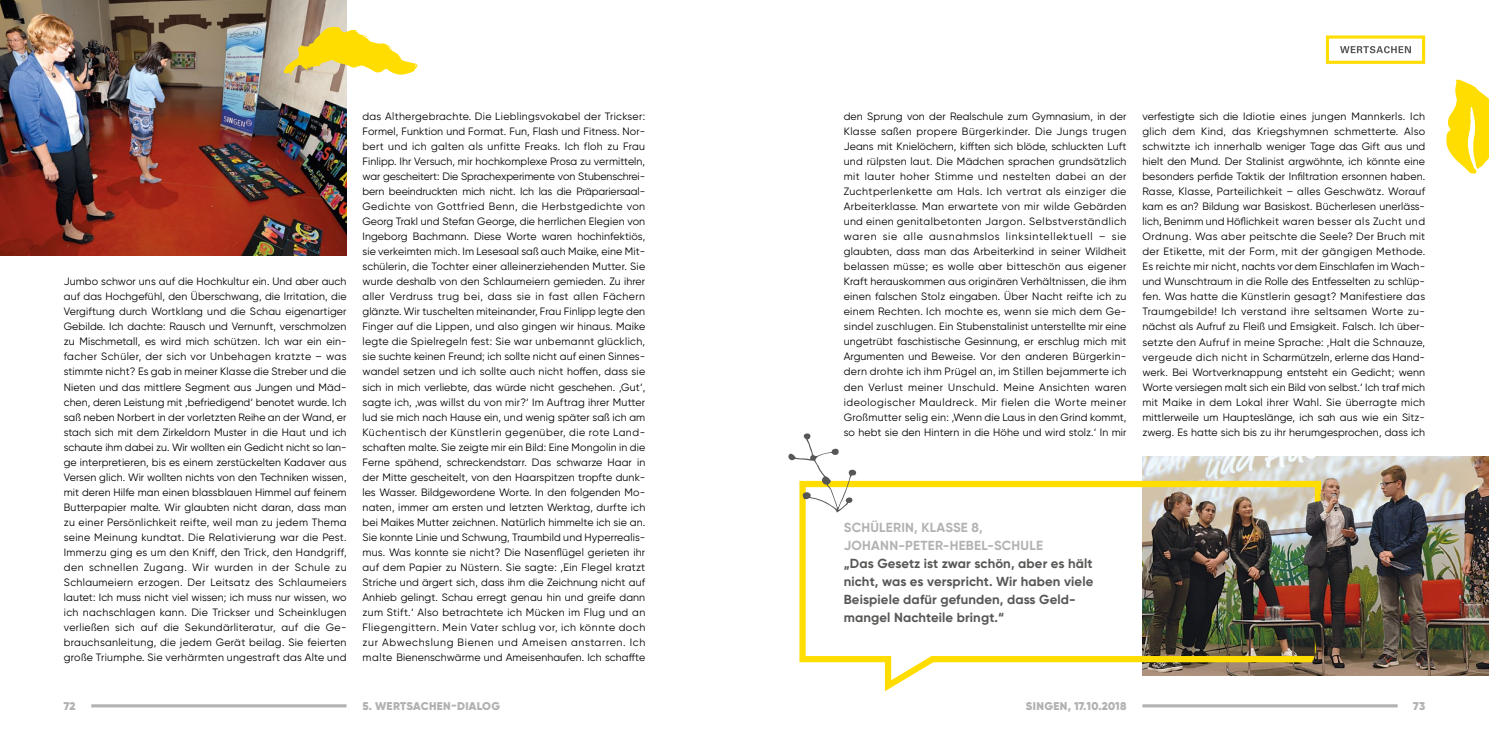
<style>
.page{position:relative;width:1489px;height:745px;background:#fff}
.page>*{position:absolute;margin:0;border:0;box-sizing:border-box;transform-origin:0 0}
.t1{font:700 13.12px/18.1px "Gilroy";letter-spacing:.01em;color:#575756}
.t2{font:700 13.12px/18.1px "Gilroy";letter-spacing:.02em;color:#b3b2b2}
.t3{font:900 11.25px "Gilroy";letter-spacing:.025em;color:#b3b2b2}
.t4{font:10.62px/15px "Gilroy";letter-spacing:.01em;color:#000;text-align:justify}
</style>
<div class="page">
<img style="left:0;top:0;width:346px;height:255px">
<svg style="left:283px;top:27px;width:135px;height:48px"></svg>
<svg style="left:799px;top:477px;width:524px;height:215px"></svg>
<svg style="left:788px;top:433px;width:68px;height:79px"></svg>
<svg style="left:1446px;top:79px;width:42px;height:95px"></svg>
<img style="left:1183px;top:456px;width:305px;height:219px">
<svg style="left:91px;top:704px;width:255px;height:3px"></svg>
<svg style="left:1142px;top:704px;width:255px;height:3px"></svg>
<div style="left:1325px;top:35px;width:99px;height:29px;border:3px solid #fd0"></div>
<svg style="left:1340px;top:46px;width:70px;height:7px"></svg>
<p class="t4" style="left:362px;top:109px;width:284px">das Althergebrachte. Die Lieblingsvokabel der Trickser:<br>Formel, Funktion und Format. Fun, Flash und Fitness. Nor&shy;bert und ich galten als unfitte Freaks. Ich floh zu Frau Finlipp. Ihr Versuch, mir hochkomplexe Prosa zu vermitteln, war gescheitert: Die Sprachexperimente von Stubenschrei&shy;bern beeindruckten mich nicht. Ich las die Präpariersaal-Gedichte von Gottfried Benn, die Herbstgedichte von Georg Trakl und Stefan George, die herrlichen Elegien von Ingeborg Bachmann. Diese Worte waren hochinfektiös, sie verkeimten mich. Im Lesesaal saß auch Maike, eine Mit&shy;schülerin, die Tochter einer alleinerziehenden Mutter. Sie</p>
<p class="t4" style="left:64px;top:274px;width:284px">Jumbo schwor uns auf die Hochkultur ein. Und aber auch auf das Hochgefühl, den Überschwang, die Irritation, die Vergiftung durch Wortklang und die Schau eigenartiger Gebilde. Ich dachte: Rausch und Vernunft, verschmolzen zu Mischmetall, es wird mich schützen. Ich war ein ein&shy;facher Schüler, der sich vor Unbehagen kratzte – was stimmte nicht? Es gab in meiner Klasse die Streber und die Nieten und das mittlere Segment aus Jungen und Mäd&shy;chen, deren Leistung mit ‚befriedigend‘ benotet wurde. Ich saß neben Norbert in der vorletzten Reihe an der Wand, er stach sich mit dem Zirkeldorn Muster in die Haut und ich schaute ihm dabei zu. Wir wollten ein Gedicht nicht so lan&shy;ge interpretieren, bis es einem zerstückelten Kadaver aus Versen glich. Wir wollten nichts von den Techniken wissen, mit deren Hilfe man einen blassblauen Himmel auf feinem Butterpapier malte. Wir glaubten nicht daran, dass man zu einer Persönlichkeit reifte, weil man zu jedem Thema seine Meinung kundtat. Die Relativierung war die Pest.<br>Immerzu ging es um den Kniff, den Trick, den Handgriff, den schnellen Zugang. Wir wurden in der Schule zu Schlaumeiern erzogen. Der Leitsatz des Schlaumeiers lautet: Ich muss nicht viel wissen; ich muss nur wissen, wo ich nachschlagen kann. Die Trickser und Scheinklugen verließen sich auf die Sekundärliteratur, auf die Ge&shy;brauchsanleitung, die jedem Gerät beilag. Sie feierten große Triumphe. Sie verhärmten ungestraft das Alte und</p>
<p class="t4" style="left:362px;top:274px;width:284px">wurde deshalb von den Schlaumeiern gemieden. Zu ihrer aller Verdruss trug bei, dass sie in fast allen Fächern glänzte. Wir tuschelten miteinander, Frau Finlipp legte den Finger auf die Lippen, und also gingen wir hinaus. Maike legte die Spielregeln fest: Sie war unbemannt glücklich, sie suchte keinen Freund; ich sollte nicht auf einen Sinnes&shy;wandel setzen und ich sollte auch nicht hoffen, dass sie sich in mich verliebte, das würde nicht geschehen. ‚Gut‘, sagte ich, ‚was willst du von mir?‘ Im Auftrag ihrer Mutter lud sie mich nach Hause ein, und wenig später saß ich am Küchentisch der Künstlerin gegenüber, die rote Land&shy;schaften malte. Sie zeigte mir ein Bild: Eine Mongolin in die Ferne spähend, schreckendstarr. Das schwarze Haar in der Mitte gescheitelt, von den Haarspitzen tropfte dunk&shy;les Wasser. Bildgewordene Worte. In den folgenden Mo&shy;naten, immer am ersten und letzten Werktag, durfte ich bei Maikes Mutter zeichnen. Natürlich himmelte ich sie an.<br>Sie konnte Linie und Schwung, Traumbild und Hyperrealis&shy;mus. Was konnte sie nicht? Die Nasenflügel gerieten ihr auf dem Papier zu Nüstern. Sie sagte: ‚Ein Flegel kratzt Striche und ärgert sich, dass ihm die Zeichnung nicht auf Anhieb gelingt. Schau erregt genau hin und greife dann zum Stift.‘ Also betrachtete ich Mücken im Flug und an Fliegengittern. Mein Vater schlug vor, ich könnte doch zur Abwechslung Bienen und Ameisen anstarren. Ich malte Bienenschwärme und Ameisenhaufen. Ich schaffte</p>
<p class="t4" style="left:843px;top:109px;width:284px">den Sprung von der Realschule zum Gymnasium, in der Klasse saßen propere Bürgerkinder. Die Jungs trugen Jeans mit Knielöchern, kifften sich blöde, schluckten Luft und rülpsten laut. Die Mädchen sprachen grundsätzlich mit lauter hoher Stimme und nestelten dabei an der Zuchtperlenkette am Hals. Ich vertrat als einziger die Arbeiterklasse. Man erwartete von mir wilde Gebärden und einen genitalbetonten Jargon. Selbstverständlich waren sie alle ausnahmslos linksintellektuell – sie glaubten, dass man das Arbeiterkind in seiner Wildheit belassen müsse; es wolle aber bitteschön aus eigener Kraft herauskommen aus originären Verhältnissen, die ihm einen falschen Stolz eingaben. Über Nacht reifte ich zu einem Rechten. Ich mochte es, wenn sie mich dem Ge&shy;sindel zuschlugen. Ein Stubenstalinist unterstellte mir eine ungetrübt faschistische Gesinnung, er erschlug mich mit Argumenten und Beweise. Vor den anderen Bürgerkin&shy;dern drohte ich ihm Prügel an, im Stillen bejammerte ich den Verlust meiner Unschuld. Meine Ansichten waren ideologischer Mauldreck. Mir fielen die Worte meiner Großmutter selig ein: ‚Wenn die Laus in den Grind kommt, so hebt sie den Hintern in die Höhe und wird stolz.‘ In mir</p>
<p class="t4" style="left:1142px;top:109px;width:284px">verfestigte sich die Idiotie eines jungen Mannkerls. Ich glich dem Kind, das Kriegshymnen schmetterte. Also schwitzte ich innerhalb weniger Tage das Gift aus und hielt den Mund. Der Stalinist argwöhnte, ich könnte eine besonders perfide Taktik der Infiltration ersonnen haben.<br>Rasse, Klasse, Parteilichkeit – alles Geschwätz. Worauf kam es an? Bildung war Basiskost. Bücherlesen unerläss&shy;lich, Benimm und Höflichkeit waren besser als Zucht und Ordnung. Was aber peitschte die Seele? Der Bruch mit der Etikette, mit der Form, mit der gängigen Methode.<br>Es reichte mir nicht, nachts vor dem Einschlafen im Wach&shy;und Wunschtraum in die Rolle des Entfesselten zu schlüp&shy;fen. Was hatte die Künstlerin gesagt? Manifestiere das Traumgebilde! Ich verstand ihre seltsamen Worte zu&shy;nächst als Aufruf zu Fleiß und Emsigkeit. Falsch. Ich über&shy;setzte den Aufruf in meine Sprache: ‚Halt die Schnauze, vergeude dich nicht in Scharmützeln, erlerne das Hand&shy;werk. Bei Wortverknappung entsteht ein Gedicht; wenn Worte versiegen malt sich ein Bild von selbst.‘ Ich traf mich mit Maike in dem Lokal ihrer Wahl. Sie überragte mich mittlerweile um Haupteslänge, ich sah aus wie ein Sitz&shy;zwerg. Es hatte sich bis zu ihr herumgesprochen, dass ich</p>
<p class="t2" style="left:843px;top:517px;width:201px">SCHÜLERIN, KLASSE 8,<br>JOHANN-PETER-HEBEL-SCHULE</p>
<p class="t1" style="left:843px;top:553px;width:251px">„Das Gesetz ist zwar schön, aber es hält nicht, was es verspricht. Wir haben viele Beispiele dafür gefunden, dass Geld&shy;mangel Nachteile bringt.“</p>
<p class="t3" style="left:64px;top:698px;width:13px">72</p>
<p class="t3" style="left:362px;top:698px;width:139px">5. WERTSACHEN-DIALOG</p>
<p class="t3" style="left:1025px;top:698px;width:102px">SINGEN, 17.10.2018</p>
<p class="t3" style="left:1413px;top:698px;width:13px">73</p>
</div>
